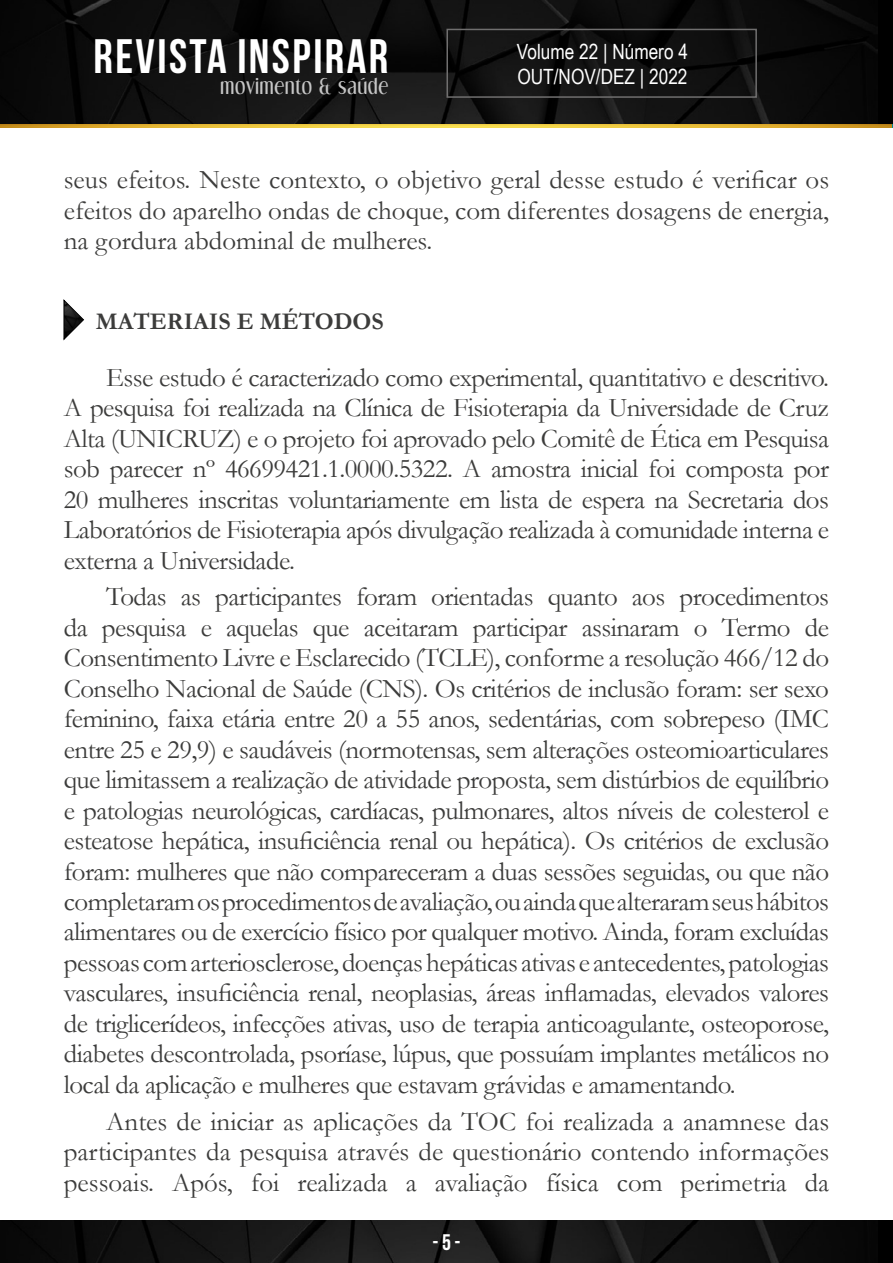
<style>
.page{position:relative;width:893px;height:1263px;background:#fff}
.page>*{position:absolute;margin:0;border:0;box-sizing:border-box;transform-origin:0 0}
.t1{font:700 48.3px "Bebas Neue";letter-spacing:.05em;color:#fff}
.t2{font:27px/30.5px "Garamond";letter-spacing:-.005em;color:#3c3c3b;text-align:justify}
.t3{font:700 24px "Garamond";color:#3c3c3b}
.t4{font:700 22.5px "Bebas Neue";color:#fff}
.t5{font:21px/25.2px "Arial Narrow";color:#fff}
.t6{font:18.9px "Dream Orphans";letter-spacing:.05em;color:#c6c6c6}
</style>
<div class="page">
<img style="left:0;top:124px;width:891px;height:4px">
<img style="left:0;top:0;width:878px;height:124px">
<div style="left:446px;top:29px;width:311px;height:69px;border:2px solid #706f6f"></div>
<img style="left:0;top:1220px;width:878px;height:43px">
<svg style="left:64px;top:299px;width:20px;height:41px"></svg>
<h1 class="t1" style="left:94px;top:29px;width:296px">REVISTA INSPIRAR</h1>
<p class="t6" style="left:220px;top:75px;width:169px">movimento &amp; saúde</p>
<p class="t5" style="left:517px;top:38px;width:173px">Volume 22 | Número 4<br>OUT/NOV/DEZ | 2022</p>
<p class="t2" style="left:64px;top:163px;width:767px">seus efeitos. Neste contexto, o objetivo geral desse estudo é verificar os efeitos do aparelho ondas de choque, com diferentes dosagens de energia, na gordura abdominal de mulheres.</p>
<p class="t3" style="left:96px;top:305px;width:290px">MATERIAIS E MÉTODOS</p>
<p class="t2" style="left:64px;top:361px;width:767px;text-indent:43px">Esse estudo é caracterizado como experimental, quantitativo e descritivo.<br>A pesquisa foi realizada na Clínica de Fisioterapia da Universidade de Cruz Alta (UNICRUZ) e o projeto foi aprovado pelo Comitê de Ética em Pesquisa sob parecer nº 46699421.1.0000.5322. A amostra inicial foi composta por 20 mulheres inscritas voluntariamente em lista de espera na Secretaria dos Laboratórios de Fisioterapia após divulgação realizada à comunidade interna e externa a Universidade.</p>
<p class="t2" style="left:64px;top:581px;width:767px;text-indent:43px">Todas as participantes foram orientadas quanto aos procedimentos da pesquisa e aquelas que aceitaram participar assinaram o Termo de Consentimento Livre e Esclarecido (TCLE), conforme a resolução 466/12 do Conselho Nacional de Saúde (CNS). Os critérios de inclusão foram: ser sexo feminino, faixa etária entre 20 a 55 anos, sedentárias, com sobrepeso (IMC entre 25 e 29,9) e saudáveis (normotensas, sem alterações osteomioarticulares que limitassem a realização de atividade proposta, sem distúrbios de equilíbrio e patologias neurológicas, cardíacas, pulmonares, altos níveis de colesterol e esteatose hepática, insuficiência renal ou hepática). Os critérios de exclusão foram: mulheres que não compareceram a duas sessões seguidas, ou que não completaram os procedimentos de avaliação, ou ainda que alteraram seus hábitos alimentares ou de exercício físico por qualquer motivo. Ainda, foram excluídas pessoas com arteriosclerose, doenças hepáticas ativas e antecedentes, patologias vasculares, insuficiência renal, neoplasias, áreas inflamadas, elevados valores de triglicerídeos, infecções ativas, uso de terapia anticoagulante, osteoporose, diabetes descontrolada, psoríase, lúpus, que possuíam implantes metálicos no local da aplicação e mulheres que estavam grávidas e amamentando.</p>
<p class="t2" style="left:64px;top:1105px;width:767px;text-indent:43px">Antes de iniciar as aplicações da TOC foi realizada a anamnese das participantes da pesquisa através de questionário contendo informações pessoais. Após, foi realizada a avaliação física com perimetria da</p>
<p class="t4" style="left:432px;top:1230px;width:30px">- 5 -</p>
</div>
